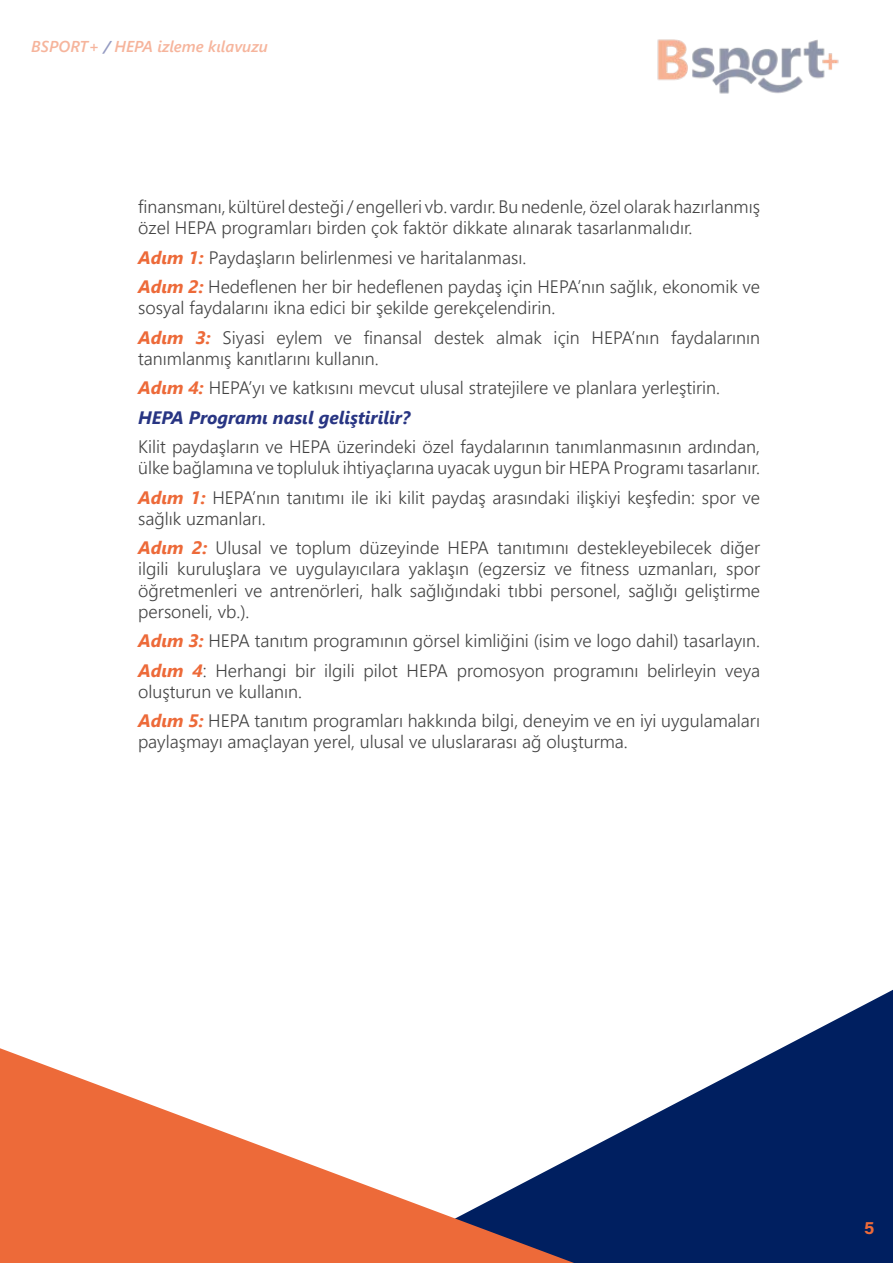
<style>
.page{position:relative;width:893px;height:1263px;background:#fff}
.page>*{position:absolute;margin:0;border:0;box-sizing:border-box;transform-origin:0 0}
.t1{font:300 18px/21px "Segoe UI";color:#434343}
.t2{font:700 18px "Acumin Pro";color:#ed6a39}
.t3{font:italic 600 15.75px "Segoe UI";color:#ed6a39}
.s1{color:#283583}
.s2{font-weight:700;font-style:italic;color:#ed6a39}
.s3{font-weight:700;font-style:italic;color:#283583}
</style>
<div class="page">
<svg style="left:574px;top:990px;width:319px;height:273px;fill:#001f60"></svg>
<svg style="left:0;top:1048px;width:574px;height:215px"></svg>
<img style="left:657px;top:39px;width:182px;height:55px">
<p class="t3" style="left:31px;top:31px;width:238px">BSPORT+ <span class="s1">/</span> HEPA izleme kılavuzu</p>
<p class="t1" style="left:138px;top:195px;width:623px">finansmanı, kültürel desteği / engelleri vb. vardır. Bu nedenle, özel olarak hazırlanmış özel HEPA programları birden çok faktör dikkate alınarak tasarlanmalıdır.</p>
<p class="t1" style="left:138px;top:241px;width:623px;line-height:29.5px"><span class="s2">Adım 1:</span> Paydaşların belirlenmesi ve haritalanması.<br><span class="s2">Adım 2:</span> Hedeflenen her bir hedeflenen paydaş için HEPA’nın sağlık, ekonomik ve</p>
<p class="t1" style="left:138px;top:291px;width:623px;line-height:29.5px">sosyal faydalarını ikna edici bir şekilde gerekçelendirin.<br><span class="s2">Adım 3:</span> Siyasi eylem ve finansal destek almak için HEPA’nın faydalarının</p>
<p class="t1" style="left:138px;top:342px;width:583px;line-height:29.5px">tanımlanmış kanıtlarını kullanın.<br><span class="s2">Adım 4:</span> HEPA’yı ve katkısını mevcut ulusal stratejilere ve planlara yerleştirin.<br><span class="s3">HEPA Programı nasıl geliştirilir?</span></p>
<p class="t1" style="left:138px;top:435px;width:623px">Kilit paydaşların ve HEPA üzerindeki özel faydalarının tanımlanmasının ardından, ülke bağlamına ve topluluk ihtiyaçlarına uyacak uygun bir HEPA Programı tasarlanır.</p>
<p class="t1" style="left:138px;top:485px;width:623px"><span class="s2">Adım 1:</span> HEPA’nın tanıtımı ile iki kilit paydaş arasındaki ilişkiyi keşfedin: spor ve sağlık uzmanları.</p>
<p class="t1" style="left:138px;top:536px;width:623px;text-align:justify"><span class="s2">Adım 2:</span> Ulusal ve toplum düzeyinde HEPA tanıtımını destekleyebilecek diğer ilgili kuruluşlara ve uygulayıcılara yaklaşın (egzersiz ve fitness uzmanları, spor öğretmenleri ve antrenörleri, halk sağlığındaki tıbbi personel, sağlığı geliştirme personeli, vb.).</p>
<p class="t1" style="left:138px;top:624px;width:623px;line-height:29.5px"><span class="s2">Adım 3:</span> HEPA tanıtım programının görsel kimliğini (isim ve logo dahil) tasarlayın.<br><span class="s2">Adım 4</span>: Herhangi bir ilgili pilot HEPA promosyon programını belirleyin veya</p>
<p class="t1" style="left:138px;top:675px;width:623px;line-height:29.5px">oluşturun ve kullanın.<br><span class="s2">Adım 5:</span> HEPA tanıtım programları hakkında bilgi, deneyim ve en iyi uygulamaları</p>
<p class="t1" style="left:138px;top:729px;width:491px">paylaşmayı amaçlayan yerel, ulusal ve uluslararası ağ oluşturma.</p>
<p class="t2" style="left:864px;top:1215px;width:12px">5</p>
</div>
